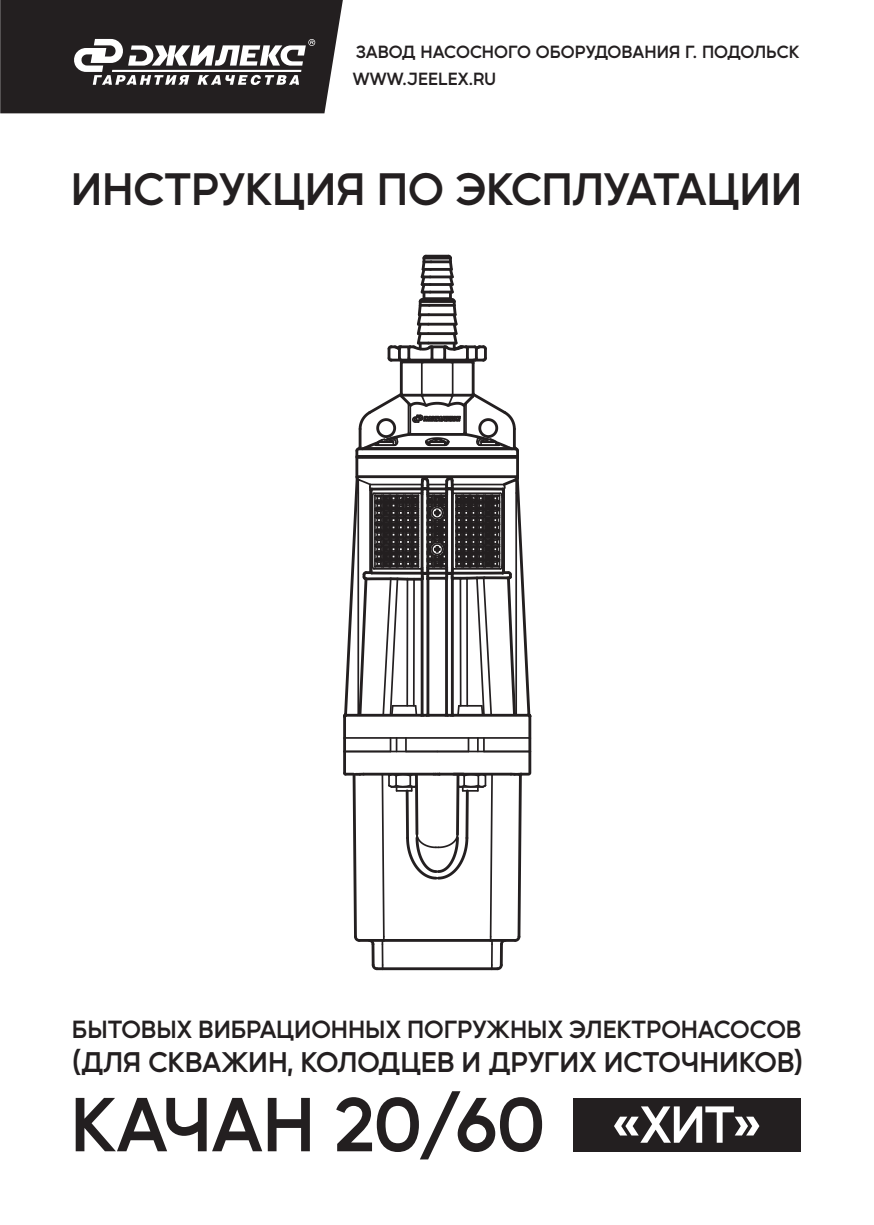
<style>
.page{position:relative;width:874px;height:1225px;background:#fff}
.page>*{position:absolute;margin:0;border:0;box-sizing:border-box;transform-origin:0 0}
.t1{font:600 74.2px "Mustica Pro";letter-spacing:-.005em;color:#231f20}
.t2{font:600 50.4px "Mustica Pro";color:#fff}
.t3{font:600 44px "Mustica Pro";letter-spacing:-.01em;color:#231f20}
.t4{font:600 27.6px "Mustica Pro";letter-spacing:-.005em;color:#231f20}
.t5{font:600 24px "Mustica Pro";color:#231f20}
.t6{font:600 17.2px/27px "Mustica Pro";letter-spacing:.005em;color:#231f20}
</style>
<div class="page">
<svg style="left:0;top:0;width:343px;height:113px;background:#3f3c3d"></svg>
<hr style="left:112px;top:70px;width:189px;height:2px;background:#fff">
<div style="left:572px;top:1098px;width:228px;height:53px;background:#231f20"></div>
<hr style="left:516px;top:457px;width:2px;height:20px;background:#231f20">
<hr style="left:355px;top:457px;width:3px;height:20px;background:#231f20">
<hr style="left:399px;top:363px;width:3px;height:32px;background:#231f20">
<hr style="left:471px;top:363px;width:3px;height:32px;background:#231f20">
<hr style="left:357px;top:456px;width:160px;height:3px;background:#231f20">
<hr style="left:421px;top:363px;width:1px;height:32px;background:#231f20">
<svg style="left:387px;top:254px;width:100px;height:112px"></svg>
<hr style="left:451px;top:363px;width:2px;height:32px;background:#231f20">
<svg style="left:355px;top:390px;width:164px;height:67px"></svg>
<svg style="left:343px;top:464px;width:189px;height:507px"></svg>
<p class="t6" style="left:352px;top:36px;width:448px">ЗАВОД НАСОСНОГО ОБОРУДОВАНИЯ Г. ПОДОЛЬСК<br>WWW.JEELEX.RU</p>
<h3 class="t3" style="left:71px;top:153px;width:732px">ИНСТРУКЦИЯ ПО ЭКСПЛУАТАЦИИ</h3>
<h3 class="t5" style="left:72px;top:1010px;width:730px">БЫТОВЫХ ВИБРАЦИОННЫХ ПОГРУЖНЫХ ЭЛЕКТРОНАСОСОВ</h3>
<h3 class="t4" style="left:72px;top:1040px;width:731px">(ДЛЯ СКВАЖИН, КОЛОДЦЕВ И ДРУГИХ ИСТОЧНИКОВ)</h3>
<h1 class="t1" style="left:70px;top:1065px;width:475px">КАЧАН 20/60</h1>
<h2 class="t2" style="left:611px;top:1084px;width:152px">«ХИТ»</h2>
</div>
